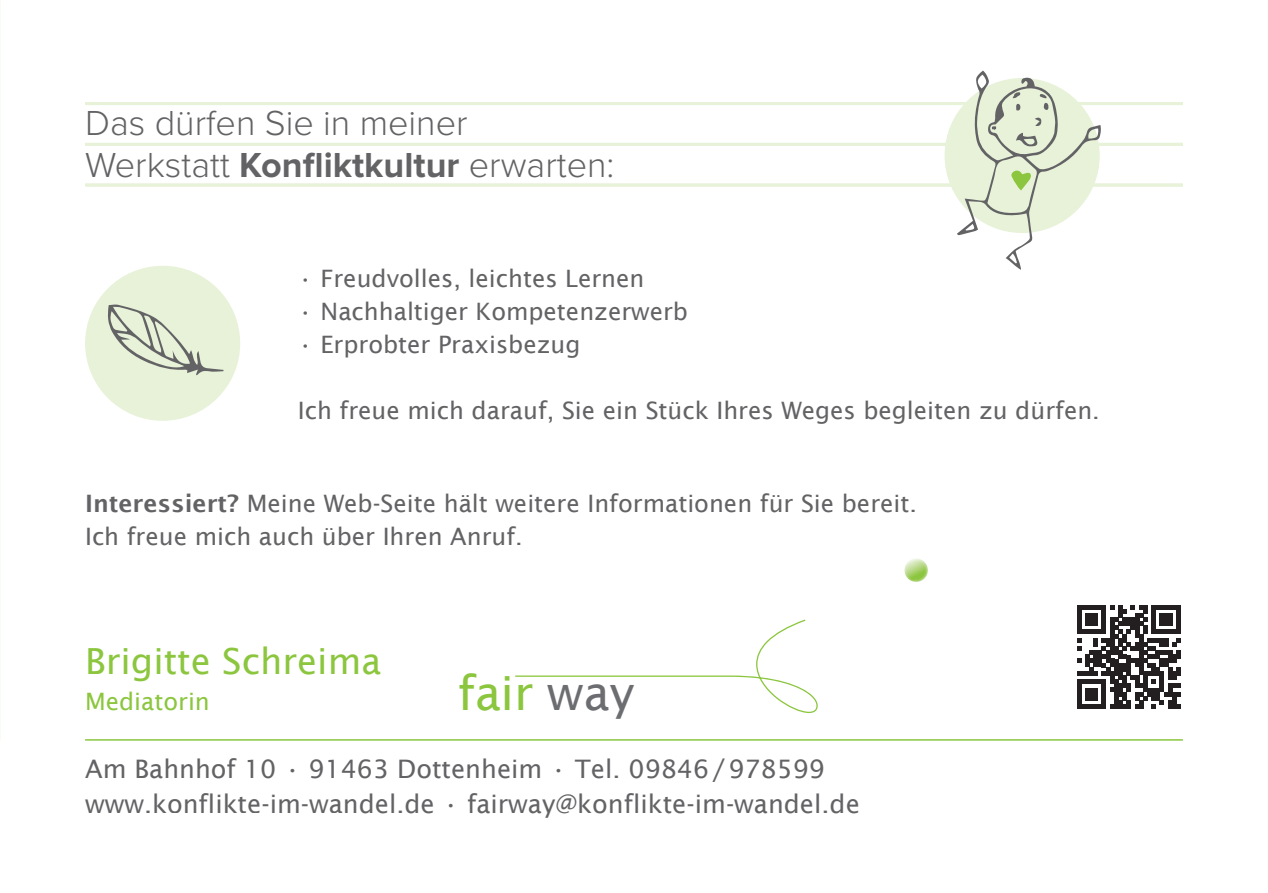
<style>
.page{position:relative;width:1268px;height:893px;background:#fff}
.page>*{position:absolute;margin:0;border:0;box-sizing:border-box;transform-origin:0 0}
.t1{font:47.1px "Lucida Sans";color:#8bc63e}
.t2{font:300 36px/42px "Proxima Nova";color:#636366}
.t3{font:36px "Lucida Sans";color:#8bc63e}
.t4{font:25.5px/34.5px "Lucida Sans";color:#636366}
.t5{font:24px/33px "Lucida Sans";color:#636366}
.t6{font:24px "Lucida Sans";color:#8bc63e}
.s1{font-weight:700}
.s2{font-weight:600}
.s3{color:#6c6d70}
</style>
<div class="page">
<hr style="left:1267px;top:0;width:1px;height:740px;background:#e7f2d8">
<div style="left:85px;top:266px;width:155px;height:155px;background:#e7f2d8;border-radius:50%"></div>
<hr style="left:85px;top:143px;width:1097px;height:3px;background:#e7f2d8">
<hr style="left:85px;top:184px;width:1097px;height:3px;background:#e7f2d8">
<hr style="left:85px;top:102px;width:1097px;height:3px;background:#e7f2d8">
<svg style="left:515px;top:619px;width:302px;height:94px"></svg>
<img style="left:904px;top:558px;width:23px;height:24px;border-radius:12px">
<hr style="left:85px;top:739px;width:1097px;height:2px;background:#8bc63e">
<svg style="left:1077px;top:605px;width:103px;height:104px"></svg>
<div style="left:944px;top:78px;width:155px;height:155px;background:#e7f2d8;border-radius:50%"></div>
<svg style="left:94px;top:300px;width:139px;height:89px"></svg>
<svg style="left:956px;top:71px;width:144px;height:199px"></svg>
<h2 class="t2" style="left:85px;top:103px;width:531px">Das dürfen Sie in meiner<br>Werkstatt <span class="s1">Konfliktkultur</span> erwarten:</h2>
<p class="t5" style="left:298px;top:262px;width:348px">• Freudvolles, leichtes Lernen</p>
<p class="t5" style="left:298px;top:295px;width:391px">• Nachhaltiger Kompetenzerwerb</p>
<p class="t5" style="left:298px;top:328px;width:284px">• Erprobter Praxisbezug</p>
<p class="t5" style="left:298px;top:394px;width:803px">Ich freue mich darauf, Sie ein Stück Ihres Weges begleiten zu dürfen.</p>
<p class="t5" style="left:85px;top:487px;width:833px"><span class="s2">Interessiert?</span> Meine Web-Seite hält weitere Informationen für Sie bereit.<br>Ich freue mich auch über Ihren Anruf.</p>
<h2 class="t3" style="left:85px;top:641px;width:297px">Brigitte Schreima</h2>
<p class="t6" style="left:85px;top:688px;width:126px">Mediatorin</p>
<h1 class="t1" style="left:457px;top:666px;width:178px">fair <span class="s3">way</span></h1>
<p class="t4" style="left:85px;top:752px;width:776px">Am Bahnhof 10 • 91463 Dottenheim • Tel. 09846/978599 www.konflikte-im-wandel.de • fairway@konflikte-im-wandel.de</p>
</div>
